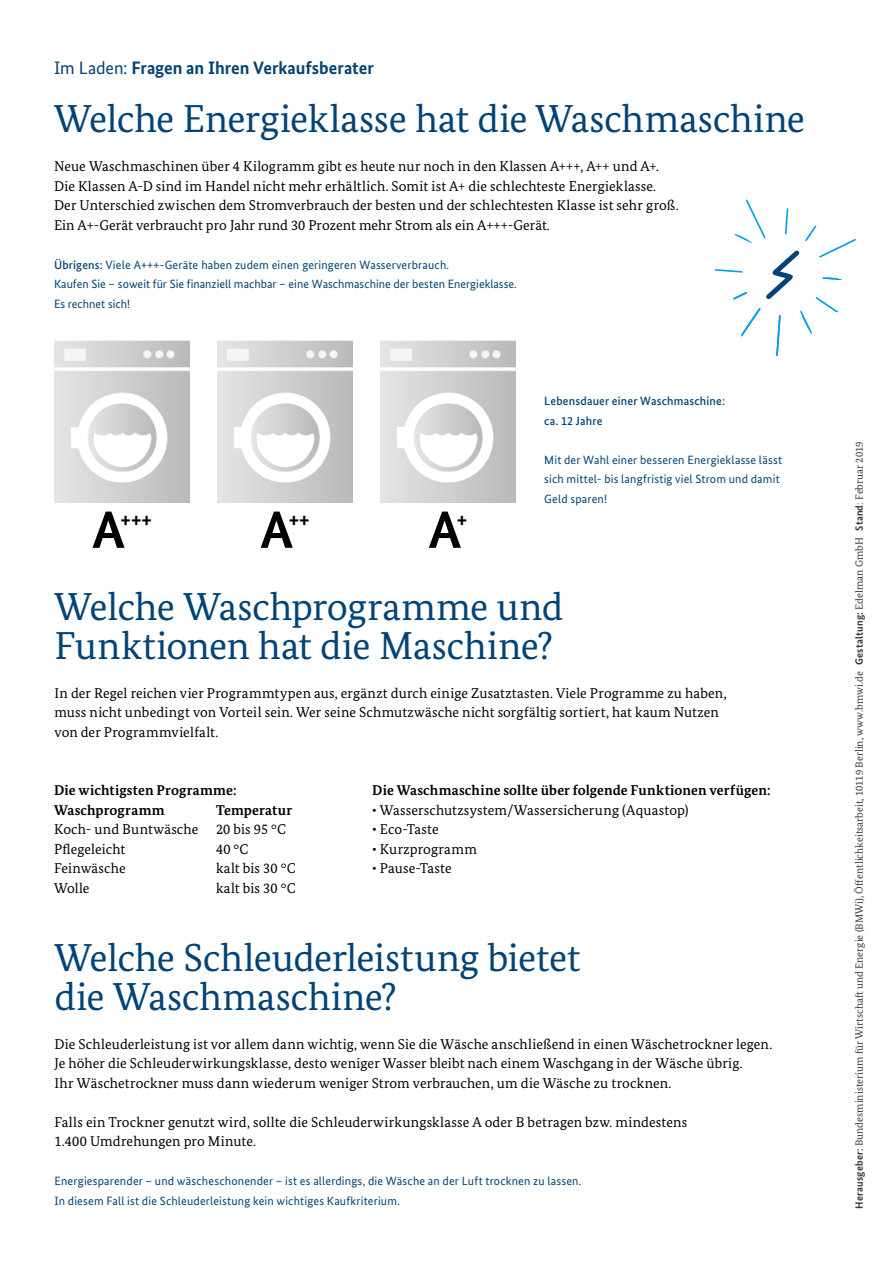
<style>
.page{position:relative;width:893px;height:1263px;background:#fff}
.page>*{position:absolute;margin:0;border:0;box-sizing:border-box;transform-origin:0 0}
.t1{font:700 52.5px "Bundes Sans";color:#000}
.t2{font:39px/39px "Bundes Serif";letter-spacing:-.005em;color:#004376}
.t3{font:700 21px "Bundes Sans";color:#000}
.t4{font:700 18px "Bundes Sans";color:#004376}
.t5{font:14.25px/19.5px "Bundes Serif";letter-spacing:.01em;color:#000}
.t6{font:700 14.25px "Bundes Serif";letter-spacing:.005em;color:#000}
.t7{font:12px/19.5px "Bundes Sans";letter-spacing:.015em;color:#004376}
.t8{font:500 12px/19.5px "Bundes Sans";letter-spacing:.015em;color:#004376}
.t9{font:10.5px "Bundes Serif";color:#3a3a39}
.s1{font-weight:400}
.s2{font-weight:500}
.s3{font-family:"Bundes Sans";font-weight:700}
.s4{font-weight:700}
</style>
<div class="page">
<img style="left:54px;top:340px;width:136px;height:163px">
<img style="left:380px;top:340px;width:136px;height:163px">
<img style="left:217px;top:340px;width:136px;height:163px">
<svg style="left:714px;top:199px;width:142px;height:157px"></svg>
<p class="t4" style="left:54px;top:56px;width:321px"><span class="s1">Im Laden:</span> Fragen an Ihren Verkaufsberater</p>
<p class="t2" style="left:54px;top:99px;width:753px">Welche Energieklasse hat die Waschmaschine</p>
<p class="t5" style="left:54px;top:156px;width:626px">Neue Waschmaschinen über 4 Kilogramm gibt es heute nur noch in den Klassen A+++, A++ und A+.<br>Die Klassen A-D sind im Handel nicht mehr erhältlich. Somit ist A+ die schlechteste Energieklasse.<br>Der Unterschied zwischen dem Stromverbrauch der besten und der schlechtesten Klasse ist sehr groß.<br>Ein A+-Gerät verbraucht pro Jahr rund 30 Prozent mehr Strom als ein A+++-Gerät.</p>
<p class="t7" style="left:54px;top:254px;width:464px"><span class="s2">Übrigens:</span> Viele A+++-Geräte haben zudem einen geringeren Wasserverbrauch.<br>Kaufen Sie – soweit für Sie finanziell machbar – eine Waschmaschine der besten Energieklasse.<br>Es rechnet sich!</p>
<h1 class="t1" style="left:92px;top:498px;width:34px">A</h1>
<h3 class="t3" style="left:121px;top:507px;width:33px">+++</h3>
<h1 class="t1" style="left:260px;top:498px;width:34px">A</h1>
<h3 class="t3" style="left:289px;top:507px;width:22px">++</h3>
<h1 class="t1" style="left:429px;top:498px;width:34px">A</h1>
<h3 class="t3" style="left:457px;top:507px;width:12px">+</h3>
<p class="t8" style="left:544px;top:391px;width:182px">Lebensdauer einer Waschmaschine: ca. 12 Jahre</p>
<p class="t7" style="left:544px;top:450px;width:239px">Mit der Wahl einer besseren Energieklasse lässt sich mittel- bis langfristig viel Strom und damit<br>Geld sparen!</p>
<h3 class="t2" style="left:54px;top:586px;width:510px">Welche Waschprogramme und<br>Funktionen hat die Maschine?</h3>
<p class="t5" style="left:54px;top:683px;width:674px">In der Regel reichen vier Programmtypen aus, ergänzt durch einige Zusatztasten. Viele Programme zu haben, muss nicht unbedingt von Vorteil sein. Wer seine Schmutzwäsche nicht sorgfältig sortiert, hat kaum Nutzen von der Programmvielfalt.</p>
<p class="t6" style="left:54px;top:781px;width:184px">Die wichtigsten Programme:</p>
<p class="t6" style="left:54px;top:801px;width:112px">Waschprogramm</p>
<p class="t6" style="left:216px;top:801px;width:78px">Temperatur</p>
<p class="t5" style="left:54px;top:819px;width:146px">Koch- und Buntwäsche</p>
<p class="t5" style="left:216px;top:819px;width:72px">20 bis 95 °C</p>
<p class="t5" style="left:54px;top:839px;width:73px">Pflegeleicht</p>
<p class="t5" style="left:216px;top:839px;width:34px">40 °C</p>
<p class="t5" style="left:54px;top:858px;width:73px">Feinwäsche</p>
<p class="t5" style="left:216px;top:858px;width:81px">kalt bis 30 °C</p>
<p class="t5" style="left:54px;top:878px;width:37px">Wolle</p>
<p class="t5" style="left:216px;top:878px;width:81px">kalt bis 30 °C</p>
<p class="t6" style="left:372px;top:781px;width:400px">Die Waschmaschine sollte über folgende Funktionen verfügen:</p>
<p class="t5" style="left:372px;top:800px;width:318px">• Wasserschutzsystem/Wassersicherung (Aquastop)</p>
<p class="t5" style="left:372px;top:819px;width:68px">• Eco-Taste</p>
<p class="t5" style="left:372px;top:839px;width:106px">• Kurzprogramm</p>
<p class="t5" style="left:372px;top:858px;width:81px">• Pause-Taste</p>
<h3 class="t2" style="left:54px;top:937px;width:527px">Welche Schleuderleistung bietet die Waschmaschine?</h3>
<p class="t5" style="left:54px;top:1034px;width:719px">Die Schleuderleistung ist vor allem dann wichtig, wenn Sie die Wäsche anschließend in einen Wäschetrockner legen.<br>Je höher die Schleuderwirkungsklasse, desto weniger Wasser bleibt nach einem Waschgang in der Wäsche übrig.<br>Ihr Wäschetrockner muss dann wiederum weniger Strom verbrauchen, um die Wäsche zu trocknen.</p>
<p class="t5" style="left:54px;top:1112px;width:634px">Falls ein Trockner genutzt wird, sollte die Schleuderwirkungsklasse A oder B betragen bzw. mindestens<br>1.400 Umdrehungen pro Minute.</p>
<p class="t7" style="left:54px;top:1171px;width:528px">Energiesparender – und wäscheschonender – ist es allerdings, die Wäsche an der Luft trocknen zu lassen.<br>In diesem Fall ist die Schleuderleistung kein wichtiges Kaufkriterium.</p>
<p class="t9" style="left:853px;top:1209px;width:769px;rotate:-90deg"><span class="s3">Herausgeber</span><span class="s4">:</span> Bundesministerium für Wirtschaft und Energie (BMWi), Öffentlichkeitsarbeit, 10119 Berlin, www.bmwi.de <span class="s3">Gestaltung:</span> Edelman GmbH <span class="s3">Stand</span>: Februar 2019</p>
</div>
